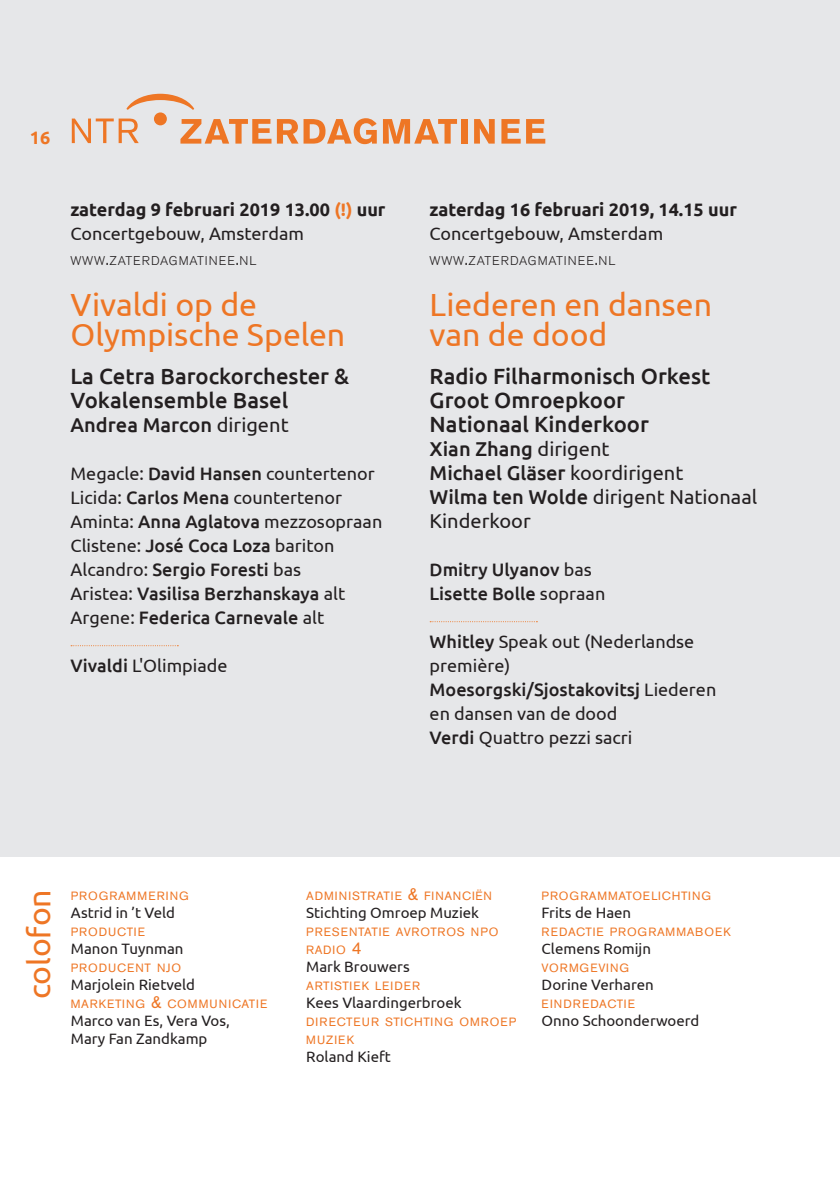
<style>
.page{position:relative;width:840px;height:1191px;background:#fff}
.page>*{position:absolute;margin:0;border:0;box-sizing:border-box;transform-origin:0 0}
.t1{font:32px/30px "Ubuntu";letter-spacing:-.005em;color:#ee7625}
.t2{font:500 22px/24px "Ubuntu";color:#231f20}
.t3{font:20px/24px "Ubuntu";color:#231f20}
.t4{font:500 20px "Ubuntu";color:#231f20}
.t5{font:18px/24px "Ubuntu";color:#231f20}
.t6{font:700 18px/24px "Ubuntu";color:#231f20}
.t7{font:500 18px/24px "Ubuntu";color:#231f20}
.t8{font:700 18px "Ubuntu";color:#ee7625}
.t9{font:15px/18px "Ubuntu";color:#231f20}
.t10{font:12.6px "Akzidenz Grotesk BE Light Os F";letter-spacing:.055em;color:#231f20}
.t11{font:11.8px/18px "Akzidenz Grotesk BE";letter-spacing:.08em;color:#ee7625}
.t12{font:11.8px "Akzidenz Grotesk BE";letter-spacing:.1em;color:#ee7625}
.s1{color:#ee7625}
.s2{font-weight:400}
.s3{font-size:18px}
.s4{font-weight:500}
.s5{font-size:17px}
</style>
<div class="page">
<div style="left:0;top:0;width:839px;height:856px;background:#e6e7e9"></div>
<svg style="left:72px;top:118px;width:67px;height:25px"></svg>
<svg style="left:180px;top:119px;width:91px;height:25px"></svg>
<svg style="left:277px;top:118px;width:99px;height:26px"></svg>
<svg style="left:383px;top:119px;width:74px;height:25px"></svg>
<div style="left:461px;top:119px;width:6px;height:25px;background:#ee7625"></div>
<svg style="left:474px;top:119px;width:20px;height:25px"></svg>
<svg style="left:501px;top:119px;width:44px;height:25px"></svg>
<div style="left:154px;top:112px;width:13px;height:13px;background:#ee7625;border-radius:50%"></div>
<svg style="left:126px;top:94px;width:68px;height:16px"></svg>
<svg style="left:71px;top:645px;width:107px;height:1px"></svg>
<svg style="left:430px;top:621px;width:107px;height:1px"></svg>
<p class="t8" style="left:30px;top:127px;width:22px">16</p>
<p class="t6" style="left:70px;top:197px;width:316px">zaterdag 9 februari 2019 13.00 <span class="s1">(!)</span> uur<br><span class="s2">Concertgebouw, Amsterdam</span></p>
<p class="t10" style="left:70px;top:253px;width:187px">WWW<span class="s3">.</span>ZATERDAGMATINEE<span class="s3">.</span>NL</p>
<h1 class="t1" style="left:70px;top:288px;width:276px">Vivaldi op de<br>Olympische Spelen</h1>
<p class="t2" style="left:70px;top:363px;width:280px">La Cetra Barockorchester &amp;<br>Vokalensemble Basel</p>
<p class="t4" style="left:70px;top:412px;width:219px">Andrea Marcon <span class="s2">dirigent</span></p>
<p class="t5" style="left:70px;top:461px;width:313px">Megacle: <span class="s4">David Hansen</span> countertenor Licida: <span class="s4">Carlos Mena</span> countertenor Aminta: <span class="s4">Anna Aglatova</span> mezzosopraan Clistene: <span class="s4">José Coca Loza</span> bariton Alcandro: <span class="s4">Sergio Foresti</span> bas<br>Aristea: <span class="s4">Vasilisa Berzhanskaya</span> alt Argene: <span class="s4">Federica Carnevale</span> alt</p>
<p class="t5" style="left:70px;top:653px;width:158px"><span class="s4">Vivaldi</span> L'Olimpiade</p>
<p class="t6" style="left:429px;top:197px;width:309px">zaterdag 16 februari 2019, 14.15 uur</p>
<p class="t5" style="left:429px;top:221px;width:235px">Concertgebouw, Amsterdam</p>
<p class="t10" style="left:429px;top:253px;width:187px">WWW<span class="s3">.</span>ZATERDAGMATINEE<span class="s3">.</span>NL</p>
<h1 class="t1" style="left:429px;top:288px;width:284px">Liederen en dansen van de dood</h1>
<p class="t2" style="left:429px;top:363px;width:282px">Radio Filharmonisch Orkest<br>Groot Omroepkoor<br>Nationaal Kinderkoor</p>
<p class="t3" style="left:429px;top:436px;width:329px"><span class="s4">Xian Zhang</span> dirigent<br><span class="s4">Michael Gläser</span> koordirigent<br><span class="s4">Wilma ten Wolde</span> dirigent Nationaal<br>Kinderkoor</p>
<p class="t7" style="left:429px;top:557px;width:177px">Dmitry Ulyanov <span class="s2">bas<br></span>Lisette Bolle <span class="s2">sopraan</span></p>
<p class="t5" style="left:429px;top:629px;width:288px"><span class="s4">Whitley</span> Speak out (Nederlandse première)<br><span class="s4">Moesorgski/Sjostakovitsj</span> Liederen en dansen van de dood<br><span class="s4">Verdi</span> Quattro pezzi sacri</p>
<h1 class="t1" style="left:23px;top:999px;width:111px;rotate:-90deg">colofon</h1>
<p class="t11" style="left:71px;top:886px;width:119px">PROGRAMMERING</p>
<p class="t9" style="left:71px;top:903px;width:106px">Astrid in ’t Veld</p>
<p class="t11" style="left:71px;top:922px;width:75px">PRODUCTIE</p>
<p class="t9" style="left:71px;top:939px;width:114px">Manon Tuynman</p>
<p class="t11" style="left:71px;top:958px;width:112px">PRODUCENT NJO</p>
<p class="t9" style="left:71px;top:975px;width:125px">Marjolein Rietveld</p>
<p class="t11" style="left:71px;top:994px;width:198px">MARKETING <span class="s5">&amp;</span> COMMUNICATIE</p>
<p class="t9" style="left:71px;top:1011px;width:160px">Marco van Es, Vera Vos,<br>Mary Fan Zandkamp</p>
<p class="t11" style="left:306px;top:886px;width:187px">ADMINISTRATIE <span class="s5">&amp;</span> FINANCIËN</p>
<p class="t9" style="left:306px;top:903px;width:174px">Stichting Omroep Muziek</p>
<p class="t11" style="left:306px;top:922px;width:194px">PRESENTATIE AVROTROS NPO<br>RADIO <span class="s5">4</span></p>
<p class="t9" style="left:306px;top:957px;width:105px">Mark Brouwers</p>
<p class="t11" style="left:306px;top:976px;width:115px">ARTISTIEK LEIDER</p>
<p class="t9" style="left:306px;top:993px;width:157px">Kees Vlaardingerbroek</p>
<p class="t11" style="left:306px;top:1012px;width:211px">DIRECTEUR STICHTING OMROEP<br>MUZIEK</p>
<p class="t9" style="left:306px;top:1047px;width:86px">Roland Kieft</p>
<p class="t11" style="left:541px;top:886px;width:171px">PROGRAMMATOELICHTING</p>
<p class="t9" style="left:541px;top:903px;width:91px">Frits de Haen</p>
<p class="t11" style="left:541px;top:922px;width:191px">REDACTIE PROGRAMMABOEK</p>
<p class="t9" style="left:541px;top:939px;width:111px">Clemens Romijn</p>
<p class="t11" style="left:541px;top:958px;width:89px">VORMGEVING</p>
<p class="t9" style="left:541px;top:975px;width:114px">Dorine Verharen</p>
<p class="t12" style="left:541px;top:996px;width:95px">EINDREDACTIE</p>
<p class="t9" style="left:541px;top:1011px;width:159px">Onno Schoonderwoerd</p>
</div>
